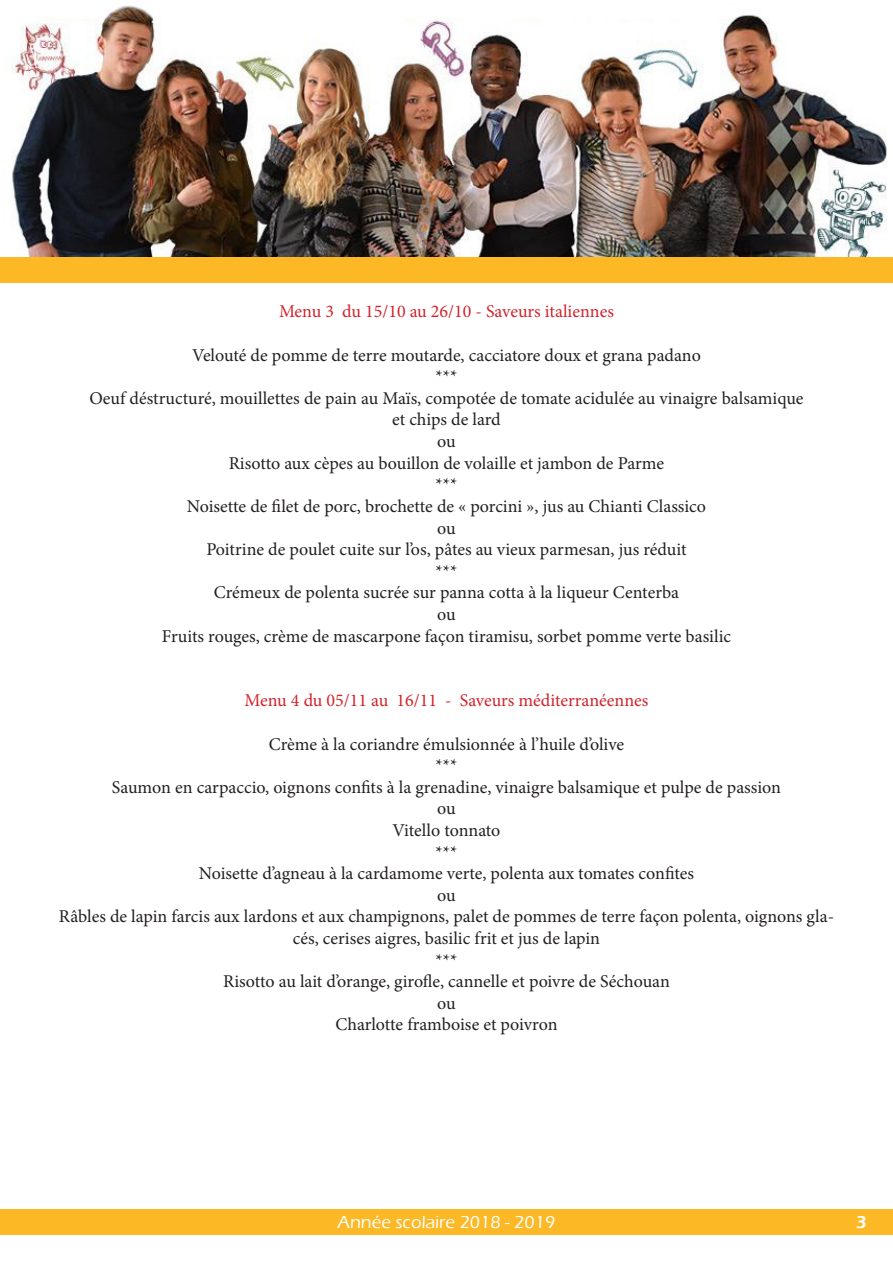
<style>
.page{position:relative;width:893px;height:1263px;background:#fff}
.page>*{position:absolute;margin:0;border:0;box-sizing:border-box;transform-origin:0 0}
.t1{font:18px/21.6px "Minion Pro";color:#231f20;text-align:center}
.t2{font:18px "Minion Pro";color:#d1232a}
.t3{font:500 18px "Eras ITC";color:#fff}
.t4{font:600 18px "Eras ITC";color:#fff}
</style>
<div class="page">
<img style="left:11px;top:5px;width:876px;height:252px">
<div style="left:0;top:257px;width:893px;height:26px;background:#fcb825"></div>
<div style="left:0;top:1209px;width:893px;height:25px;background:#fcb825"></div>
<p class="t2" style="left:279px;top:300px;width:336px">Menu 3 du 15/10 au 26/10 - Saveurs italiennes</p>
<p class="t1" style="left:192px;top:344px;width:510px">Velouté de pomme de terre moutarde, cacciatore doux et grana padano</p>
<p class="t1" style="left:436px;top:366px;width:23px">***</p>
<p class="t1" style="left:89px;top:387px;width:716px">Oeuf déstructuré, mouillettes de pain au Maïs, compotée de tomate acidulée au vinaigre balsamique</p>
<p class="t1" style="left:392px;top:409px;width:110px">et chips de lard</p>
<p class="t1" style="left:437px;top:431px;width:20px">ou</p>
<p class="t1" style="left:229px;top:452px;width:437px">Risotto aux cèpes au bouillon de volaille et jambon de Parme</p>
<p class="t1" style="left:436px;top:474px;width:23px">***</p>
<p class="t1" style="left:187px;top:495px;width:521px">Noisette de filet de porc, brochette de « porcini », jus au Chianti Classico</p>
<p class="t1" style="left:437px;top:517px;width:20px">ou</p>
<p class="t1" style="left:206px;top:539px;width:482px">Poitrine de poulet cuite sur l’os, pâtes au vieux parmesan, jus réduit</p>
<p class="t1" style="left:436px;top:560px;width:23px">***</p>
<p class="t1" style="left:214px;top:582px;width:467px">Crémeux de polenta sucrée sur panna cotta à la liqueur Centerba</p>
<p class="t1" style="left:437px;top:603px;width:20px">ou</p>
<p class="t1" style="left:162px;top:625px;width:571px">Fruits rouges, crème de mascarpone façon tiramisu, sorbet pomme verte basilic</p>
<p class="t2" style="left:245px;top:688px;width:405px">Menu 4 du 05/11 au 16/11 - Saveurs méditerranéennes</p>
<p class="t1" style="left:269px;top:733px;width:357px">Crème à la coriandre émulsionnée à l’huile d’olive</p>
<p class="t1" style="left:436px;top:755px;width:23px">***</p>
<p class="t1" style="left:112px;top:776px;width:671px">Saumon en carpaccio, oignons confits à la grenadine, vinaigre balsamique et pulpe de passion</p>
<p class="t1" style="left:437px;top:798px;width:20px">ou</p>
<p class="t1" style="left:392px;top:819px;width:109px">Vitello tonnato</p>
<p class="t1" style="left:436px;top:841px;width:23px">***</p>
<p class="t1" style="left:199px;top:863px;width:497px">Noisette d’agneau à la cardamome verte, polenta aux tomates confites</p>
<p class="t1" style="left:437px;top:884px;width:20px">ou</p>
<p class="t1" style="left:59px;top:906px;width:777px">Râbles de lapin farcis aux lardons et aux champignons, palet de pommes de terre façon polenta, oignons gla&shy;cés, cerises aigres, basilic frit et jus de lapin</p>
<p class="t1" style="left:436px;top:949px;width:23px">***</p>
<p class="t1" style="left:223px;top:971px;width:448px">Risotto au lait d’orange, girofle, cannelle et poivre de Séchouan</p>
<p class="t1" style="left:437px;top:992px;width:20px">ou</p>
<p class="t1" style="left:335px;top:1014px;width:224px">Charlotte framboise et poivron</p>
<p class="t3" style="left:338px;top:1212px;width:219px">Année scolaire 2018 - 2019</p>
<p class="t4" style="left:856px;top:1212px;width:12px">3</p>
</div>
